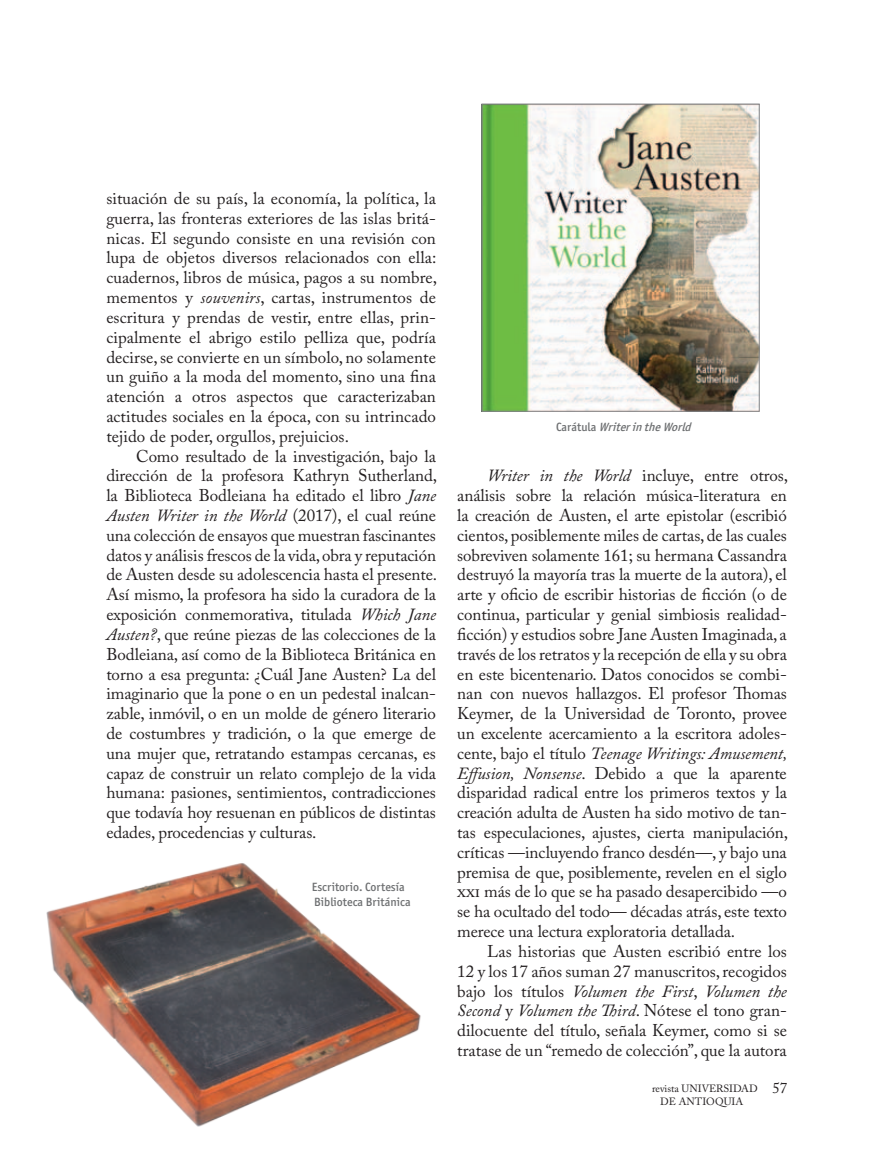
<style>
.page{position:relative;width:872px;height:1149px;background:#fff}
.page>*{position:absolute;margin:0;border:0;box-sizing:border-box;transform-origin:0 0}
.t1{font:16.95px/19.8px "Adobe Caslon Pro";color:#231f20;text-align:justify}
.t2{font:15px "Adobe Caslon Pro";color:#231f20}
.t3{font:500 12px/14.4px "Officina Sans ITC";color:#6d6f71}
.t4{font:italic 500 12px "Officina Sans ITC";color:#6d6f71}
.t5{font:10.5px/12.6px "Adobe Caslon Pro";color:#231f20;text-align:center}
.s1{font-style:italic}
.s2{font-style:normal}
</style>
<div class="page">
<img style="left:484px;top:106px;width:273px;height:303px">
<div style="left:482px;top:104px;width:277px;height:307px;border:1px solid #808285"></div>
<img style="left:46px;top:863px;width:375px;height:264px">
<p class="t1" style="left:106px;top:188px;width:332px">situación de su país, la economía, la política, la guerra, las fronteras exteriores de las islas britá&shy;nicas. El segundo consiste en una revisión con lupa de objetos diversos relacionados con ella: cuadernos, libros de música, pagos a su nombre, mementos y <span class="s1">souvenirs</span>, cartas, instrumentos de escritura y prendas de vestir, entre ellas, prin&shy;cipalmente el abrigo estilo pelliza que, podría decirse, se convierte en un símbolo, no solamente un guiño a la moda del momento, sino una fina atención a otros aspectos que caracterizaban actitudes sociales en la época, con su intrincado tejido de poder, orgullos, prejuicios.</p>
<p class="t1" style="left:106px;top:445px;width:332px;text-indent:30px">Como resultado de la investigación, bajo la dirección de la profesora Kathryn Sutherland, la Biblioteca Bodleiana ha editado el libro <span class="s1">Jane Austen Writer in the World</span> (2017), el cual reúne una colección de ensayos que muestran fascinantes datos y análisis frescos de la vida, obra y reputación de Austen desde su adolescencia hasta el presente.<br>Así mismo, la profesora ha sido la curadora de la exposición conmemorativa, titulada <span class="s1">Which Jane Austen?</span>, que reúne piezas de las colecciones de la Bodleiana, así como de la Biblioteca Británica en torno a esa pregunta: ¿Cuál Jane Austen? La del imaginario que la pone o en un pedestal inalcan&shy;zable, inmóvil, o en un molde de género literario de costumbres y tradición, o la que emerge de una mujer que, retratando estampas cercanas, es capaz de construir un relato complejo de la vida humana: pasiones, sentimientos, contradicciones que todavía hoy resuenan en públicos de distintas edades, procedencias y culturas.</p>
<p class="t3" style="left:312px;top:879px;width:100px">Escritorio. Cortesía<br>Biblioteca Británica</p>
<p class="t4" style="left:556px;top:420px;width:140px"><span class="s2">C a r á t u l a</span> WriterintheWorld</p>
<p class="t1" style="left:457px;top:465px;width:332px;text-indent:30px"><span class="s1">Writer in the World</span> incluye, entre otros, análisis sobre la relación música-literatura en la creación de Austen, el arte epistolar (escribió cientos, posiblemente miles de cartas, de las cuales sobreviven solamente 161; su hermana Cassandra destruyó la mayoría tras la muerte de la autora), el arte y oficio de escribir historias de ficción (o de continua, particular y genial simbiosis realidad&shy;ficción) y estudios sobre Jane Austen Imaginada, a través de los retratos y la recepción de ella y su obra en este bicentenario. Datos conocidos se combi&shy;nan con nuevos hallazgos. El profesor Thomas Keymer, de la Universidad de Toronto, provee un excelente acercamiento a la escritora adoles&shy;cente, bajo el título <span class="s1">Teenage Writings: Amusement, Effusion, Nonsense</span>. Debido a que la aparente disparidad radical entre los primeros textos y la creación adulta de Austen ha sido motivo de tan&shy;tas especulaciones, ajustes, cierta manipulación, críticas —incluyendo franco desdén—, y bajo una premisa de que, posiblemente, revelen en el siglo xxi más de lo que se ha pasado desapercibido —o se ha ocultado del todo— décadas atrás, este texto merece una lectura exploratoria detallada.</p>
<p class="t1" style="left:457px;top:940px;width:331px;text-indent:30px">Las historias que Austen escribió entre los 12 y los 17 años suman 27 manuscritos, recogidos bajo los títulos <span class="s1">Volumen the First</span>, <span class="s1">Volumen the Second</span> y <span class="s1">Volumen the Third</span>. Nótese el tono gran&shy;dilocuente del título, señala Keymer, como si se tratase de un “remedo de colección”, que la autora</p>
<p class="t5" style="left:652px;top:1082px;width:107px">revista UNIVERSIDAD<br>DE ANTIOQUIA</p>
<p class="t2" style="left:772px;top:1078px;width:16px">57</p>
</div>
